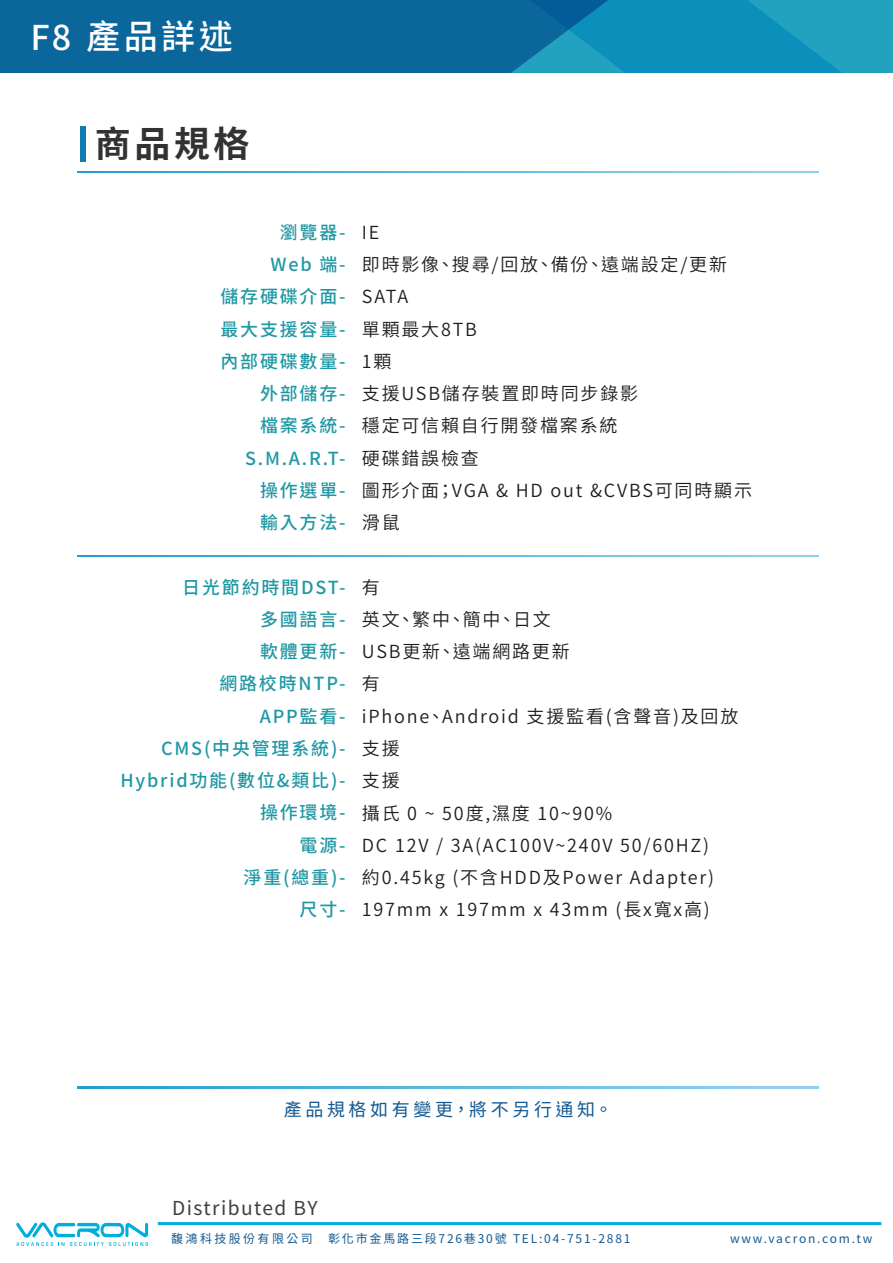
<style>
.page{position:relative;width:893px;height:1263px;background:#fff}
.page>*{position:absolute;margin:0;border:0;box-sizing:border-box;transform-origin:0 0}
.t1{font:700 36px "Noto Sans CJ Ktc";color:#313333}
.t2{font:500 34.2px "Noto Sans CJ Ktc";letter-spacing:.1em;color:#fff}
.t3{font:19.2px "Noto Sans CJ Ktc";letter-spacing:.075em;color:#3f3f3f}
.t4{font:600 18px/32.2px "Noto Sans CJ Ktc";letter-spacing:.1em;color:#1e1e1e}
.t5{font:500 18px/32.2px "Noto Sans CJ Ktc";letter-spacing:.1em;color:#2098a4;text-align:right}
.t6{font:18px "Noto Sans Mono CJ Ktc";letter-spacing:.2em;color:#125992}
.t7{font:12px "Noto Sans CJ Ktc";letter-spacing:.15em;color:#125992}
.t8{font:12px "Noto Sans CJ Ktc";letter-spacing:.2em;color:#125992}
</style>
<div class="page">
<svg style="left:77px;top:555px;width:741px;height:1px"></svg>
<svg style="left:77px;top:1087px;width:741px;height:1px"></svg>
<svg style="left:754px;top:0;width:139px;height:73px;background:#1b9cbe"></svg>
<svg style="left:0;top:0;width:754px;height:73px;background:#0b71a3"></svg>
<svg style="left:77px;top:171px;width:741px;height:1px"></svg>
<div style="left:80px;top:127px;width:6px;height:35px;background:#127bae"></div>
<svg style="left:16px;top:1222px;width:132px;height:24px"></svg>
<hr style="left:158px;top:1222px;width:723px;height:3px;background:#00addb">
<h2 class="t2" style="left:31px;top:18px;width:204px">F8 產品詳述</h2>
<h1 class="t1" style="left:95px;top:124px;width:156px">商品規格</h1>
<p class="t5" style="left:220px;top:216px;width:127px">瀏覽器-<br>Web 端-<br>儲存硬碟介面-最大支援容量-內部硬碟數量-外部儲存-<br>檔案系統-<br>S.M.A.R.T-<br>操作選單-<br>輸入方法-</p>
<p class="t4" style="left:362px;top:217px;width:392px">IE<br>即時影像、搜尋/回放、備份、遠端設定/更新<br>SATA<br>單顆最大8TB<br>1顆<br>支援USB儲存裝置即時同步錄影<br>穩定可信賴自行開發檔案系統<br>硬碟錯誤檢查<br>圖形介面；VGA &amp; HD out &amp;CVBS可同時顯示滑鼠</p>
<p class="t5" style="left:120px;top:571px;width:227px">日光節約時間DST-<br>多國語言-<br>軟體更新-<br>網路校時NTP-<br>APP監看-<br>CMS(中央管理系統)-<br>Hybrid功能(數位&amp;類比)-操作環境-<br>電源-<br>淨重(總重)-<br>尺寸-</p>
<p class="t4" style="left:362px;top:571px;width:378px">有<br>英文、繁中、簡中、日文<br>USB更新、遠端網路更新<br>有<br>iPhone、Android 支援監看(含聲音)及回放支援<br>支援<br>攝氏 0 ~ 50度,濕度 10~90%<br>DC 12V / 3A(AC100V~240V 50/60HZ)約0.45kg (不含HDD及Power Adapter)<br>197mm x 197mm x 43mm (長x寬x高)</p>
<p class="t6" style="left:284px;top:1099px;width:330px">產品規格如有變更，將不另行通知。</p>
<p class="t3" style="left:172px;top:1197px;width:147px">Distributed BY</p>
<p class="t8" style="left:171px;top:1232px;width:143px">馥鴻科技股份有限公司</p>
<p class="t7" style="left:328px;top:1232px;width:304px">彰化市金馬路三段726巷30號 TEL:04-751-2881</p>
<p class="t7" style="left:730px;top:1232px;width:144px">www.vacron.com.tw</p>
</div>
